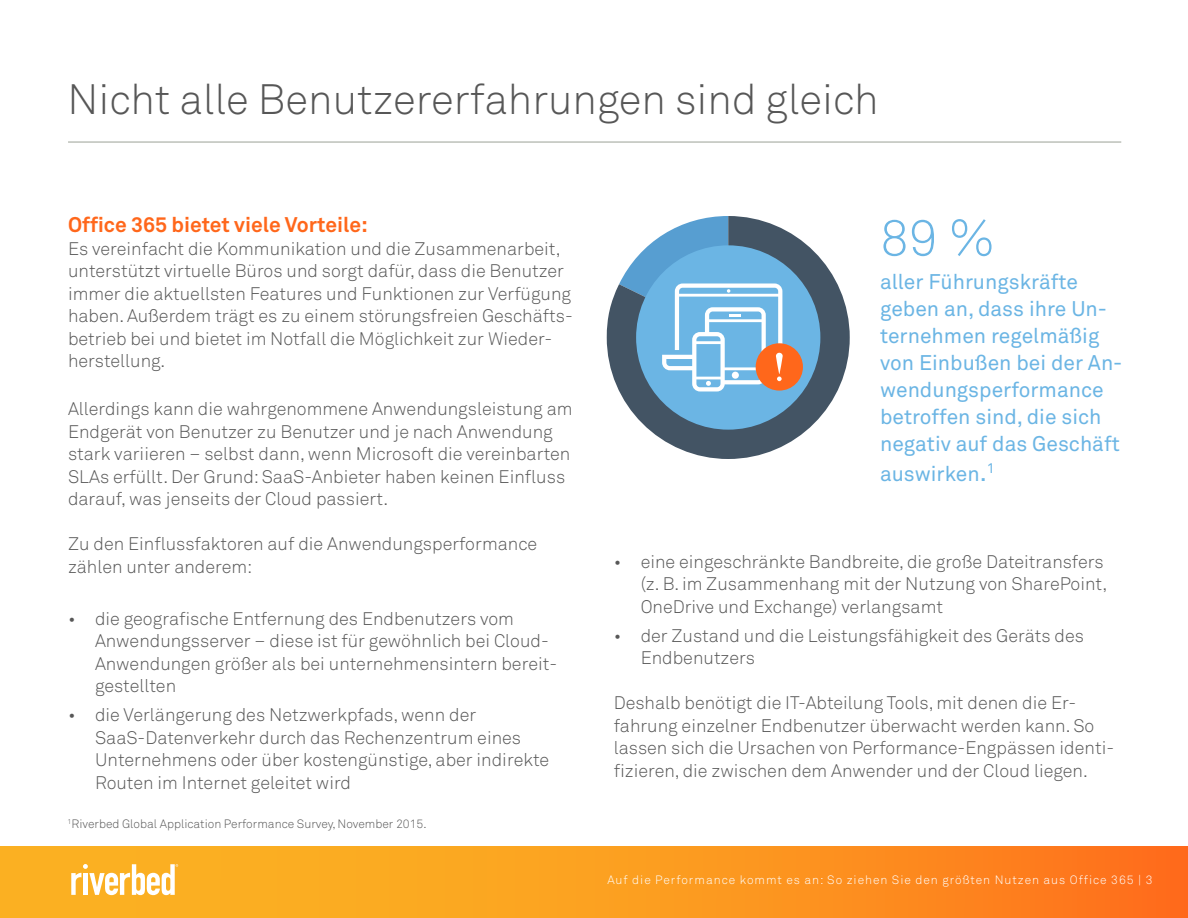
<style>
.page{position:relative;width:1188px;height:918px;background:#fff}
.page>*{position:absolute;margin:0;border:0;box-sizing:border-box;transform-origin:0 0}
.t1{font:300 50.55px "Akkurat Pro";color:#6bb5e4}
.t2{font:300 42px "Akkurat Pro";color:#575757}
.t3{font:21px/27px "Akkurat Pro";color:#6bb5e4}
.t4{font:700 21px "Akkurat Pro";color:#ff671b}
.t5{font:300 18px/22.5px "Akkurat Pro";color:#575757}
.t6{font:300 12px "Akkurat Pro";letter-spacing:.08em;color:#fff}
.t7{font:300 12px "Akkurat Pro";color:#575757}
.s1{font-size:24px}
</style>
<div class="page">
<div style="left:0;top:847px;width:1188px;height:71px;background:linear-gradient(to right,#fabd23,#fe771d)"></div>
<svg style="left:71px;top:864px;width:107px;height:31px"></svg>
<svg style="left:607px;top:236px;width:243px;height:223px;fill:#435464"></svg>
<div style="left:636px;top:245px;width:184px;height:185px;background:#6bb5e4;border-radius:50%"></div>
<div style="left:756px;top:343px;width:47px;height:48px;background:#ff671b;border-radius:50%"></div>
<svg style="left:619px;top:216px;width:176px;height:175px"></svg>
<hr style="left:68px;top:141px;width:1053px;height:2px;background:#a7aca2">
<h2 class="t2" style="left:68px;top:74px;width:813px">Nicht alle Benutzererfahrungen sind gleich</h2>
<p class="t4" style="left:68px;top:212px;width:301px">Office 365 bietet viele Vorteile:</p>
<p class="t5" style="left:68px;top:237px;width:506px">Es vereinfacht die Kommunikation und die Zusammenarbeit, unterstützt virtuelle Büros und sorgt dafür, dass die Benutzer immer die aktuellsten Features und Funktionen zur Verfügung haben. Außerdem trägt es zu einem störungsfreien Geschäfts&shy;betrieb bei und bietet im Notfall die Möglichkeit zur Wieder&shy;herstellung.</p>
<p class="t5" style="left:68px;top:398px;width:506px">Allerdings kann die wahrgenommene Anwendungsleistung am Endgerät von Benutzer zu Benutzer und je nach Anwendung stark variieren – selbst dann, wenn Microsoft die vereinbarten SLAs erfüllt. Der Grund: SaaS-Anbieter haben keinen Einfluss darauf, was jenseits der Cloud passiert.</p>
<p class="t5" style="left:68px;top:533px;width:471px">Zu den Einflussfaktoren auf die Anwendungsperformance zählen unter anderem:</p>
<p class="t5" style="left:95px;top:607px;width:464px;text-indent:-27px">• die geografische Entfernung des Endbenutzers vom Anwendungsserver – diese ist für gewöhnlich bei Cloud-Anwendungen größer als bei unternehmensintern bereit&shy;gestellten</p>
<p class="t5" style="left:95px;top:704px;width:456px;text-indent:-27px">• die Verlängerung des Netzwerkpfads, wenn der SaaS-Datenverkehr durch das Rechenzentrum eines Unternehmens oder über kostengünstige, aber indirekte Routen im Internet geleitet wird</p>
<p class="t7" style="left:68px;top:817px;width:361px"><sup>1</sup>Riverbed Global Application Performance Survey, November 2015.</p>
<h1 class="t1" style="left:880px;top:208px;width:117px">89 %</h1>
<p class="t3" style="left:880px;top:269px;width:244px">aller Führungskräfte geben an, dass ihre Un&shy;ternehmen regelmäßig von Einbußen bei der An&shy;wendungsperformance betroffen sind, die sich negativ auf das Geschäft</p>
<p class="t3" style="left:880px;top:461px;width:116px">auswirken<span class="s1">.</span><sup>1</sup></p>
<p class="t5" style="left:641px;top:550px;width:468px;text-indent:-27px">• eine eingeschränkte Bandbreite, die große Dateitransfers (z. B. im Zusammenhang mit der Nutzung von SharePoint,<br>OneDrive und Exchange) verlangsamt</p>
<p class="t5" style="left:641px;top:624px;width:445px;text-indent:-27px">• der Zustand und die Leistungsfähigkeit des Geräts des<br>Endbenutzers</p>
<p class="t5" style="left:614px;top:692px;width:502px">Deshalb benötigt die IT-Abteilung Tools, mit denen die Er&shy;fahrung einzelner Endbenutzer überwacht werden kann. So lassen sich die Ursachen von Performance-Engpässen identi&shy;fizieren, die zwischen dem Anwender und der Cloud liegen.</p>
<p class="t6" style="left:608px;top:873px;width:547px">Auf die Performance kommt es an: So ziehen Sie den größten Nutzen aus Office 365 | 3</p>
</div>
